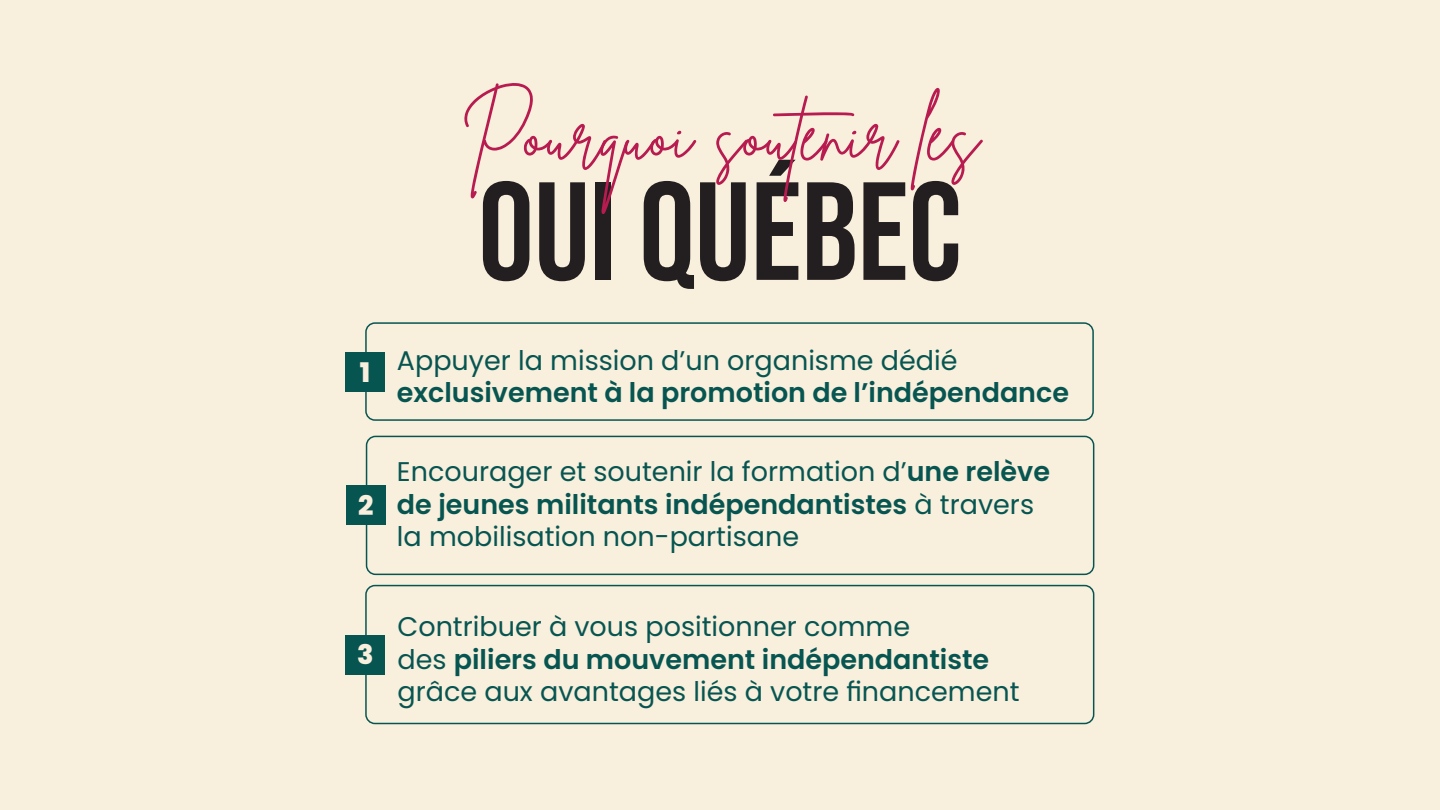
<style>
.page{position:relative;width:1440px;height:810px;background:#f9efdd}
.page>*{position:absolute;margin:0;border:0;box-sizing:border-box;transform-origin:0 0}
.t1{font:139.35px "Bebas Neue";color:#231f20}
.t2{font:72.45px "Brittany Signature";color:#b71b4f}
.t3{font:27px/32.4px "Poppins";color:#075551}
.t4{font:600 27px "Poppins";color:#075551}
.t5{font:800 27px "Poppins";color:#f9efdd}
.s1{font-weight:600}
</style>
<div class="page">
<div style="left:365px;top:322px;width:729px;height:99px;border:2px solid #075551;border-radius:9px"></div>
<div style="left:346px;top:352px;width:39px;height:39px;background:#075551"></div>
<div style="left:366px;top:436px;width:728px;height:139px;border:2px solid #075551;border-radius:9px"></div>
<div style="left:346px;top:486px;width:39px;height:39px;background:#075551"></div>
<div style="left:365px;top:585px;width:729px;height:139px;border:2px solid #075551;border-radius:9px"></div>
<div style="left:346px;top:635px;width:39px;height:39px;background:#075551"></div>
<p class="t5" style="left:360px;top:357px;width:12px">1</p>
<p class="t5" style="left:358px;top:490px;width:17px">2</p>
<p class="t5" style="left:357px;top:639px;width:18px">3</p>
<h2 class="t2" style="left:461px;top:89px;width:520px">Pourquoi soutenir les</h2>
<h1 class="t1" style="left:478px;top:153px;width:485px">OUI QUÉBEC</h1>
<p class="t3" style="left:397px;top:344px;width:562px">Appuyer la mission d’un organisme dédié</p>
<p class="t4" style="left:397px;top:377px;width:674px">exclusivement à la promotion de l’indépendance</p>
<p class="t3" style="left:397px;top:456px;width:655px">Encourager et soutenir la formation d’<span class="s1">une relève de jeunes militants indépendantistes</span> à travers la mobilisation non-partisane</p>
<p class="t3" style="left:398px;top:611px;width:623px">Contribuer à vous positionner comme<br>des <span class="s1">piliers du mouvement indépendantiste </span>grâce aux avantages liés à votre financement</p>
</div>
